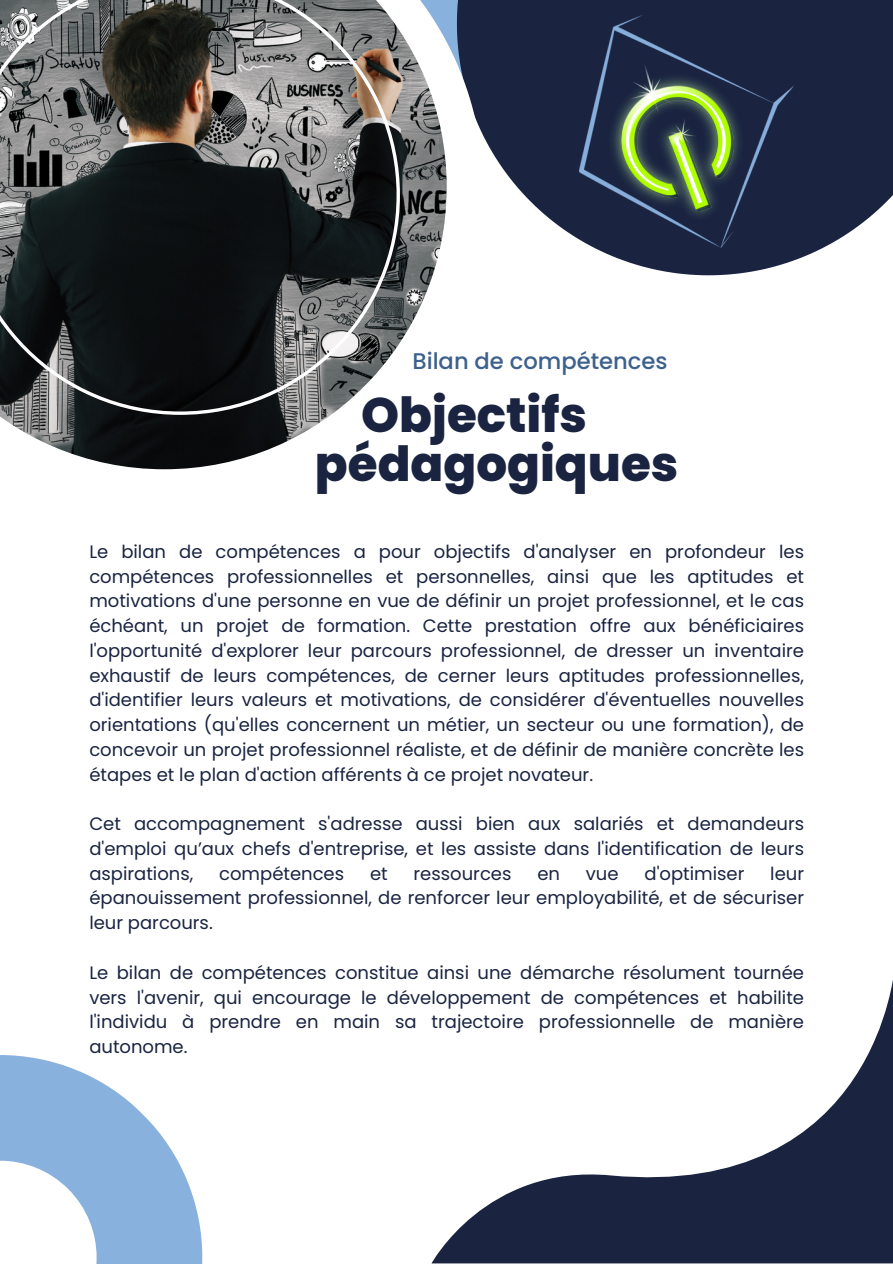
<style>
.page{position:relative;width:893px;height:1264px;background:#fff}
.page>*{position:absolute;margin:0;border:0;box-sizing:border-box;transform-origin:0 0}
.t1{font:800 48.3px "Poppins";color:#1a2441}
.t2{font:500 22.65px "Poppins";color:#3d618c}
.t3{font:18px/24.8px "Poppins";color:#1a2441;text-align:justify}
</style>
<div class="page">
<svg style="left:483px;top:0;width:409px;height:275px;fill:#1a2441"></svg>
<svg style="left:154px;top:0;width:329px;height:470px"></svg>
<img style="left:0;top:0;width:446px;height:469px">
<svg style="left:0;top:0;width:399px;height:414px;background:#4a4b4b"></svg>
<svg style="left:431px;top:985px;width:461px;height:278px"></svg>
<svg style="left:0;top:1055px;width:203px;height:208px;fill:#89b1dd"></svg>
<img style="left:554px;top:0;width:269px;height:266px">
<p class="t2" style="left:412px;top:345px;width:256px">Bilan de compétences</p>
<p class="t1" style="left:361px;top:381px;width:227px">Objectifs</p>
<p class="t1" style="left:315px;top:430px;width:365px">pédagogiques</p>
<p class="t3" style="left:89px;top:539px;width:716px">Le bilan de compétences a pour objectifs d'analyser en profondeur les compétences professionnelles et personnelles, ainsi que les aptitudes et motivations d'une personne en vue de définir un projet professionnel, et le cas échéant, un projet de formation. Cette prestation offre aux bénéficiaires l'opportunité d'explorer leur parcours professionnel, de dresser un inventaire exhaustif de leurs compétences, de cerner leurs aptitudes professionnelles, d'identifier leurs valeurs et motivations, de considérer d'éventuelles nouvelles orientations (qu'elles concernent un métier, un secteur ou une formation), de concevoir un projet professionnel réaliste, et de définir de manière concrète les étapes et le plan d'action afférents à ce projet novateur.</p>
<p class="t3" style="left:89px;top:811px;width:716px">Cet accompagnement s'adresse aussi bien aux salariés et demandeurs d'emploi qu’aux chefs d'entreprise, et les assiste dans l'identification de leurs aspirations,</p>
<p class="t3" style="left:219px;top:861px;width:126px">compétences</p>
<p class="t3" style="left:370px;top:861px;width:19px">et</p>
<p class="t3" style="left:413px;top:861px;width:99px">ressources</p>
<p class="t3" style="left:537px;top:861px;width:24px">en</p>
<p class="t3" style="left:586px;top:861px;width:34px">vue</p>
<p class="t3" style="left:644px;top:861px;width:101px">d'optimiser</p>
<p class="t3" style="left:89px;top:861px;width:716px;text-indent:681px">leur épanouissement professionnel, de renforcer leur employabilité, et de sécuriser leur parcours.</p>
<p class="t3" style="left:89px;top:960px;width:716px">Le bilan de compétences constitue ainsi une démarche résolument tournée vers l'avenir, qui encourage le développement de compétences et habilite l'individu à prendre en main sa trajectoire professionnelle de manière autonome.</p>
</div>
